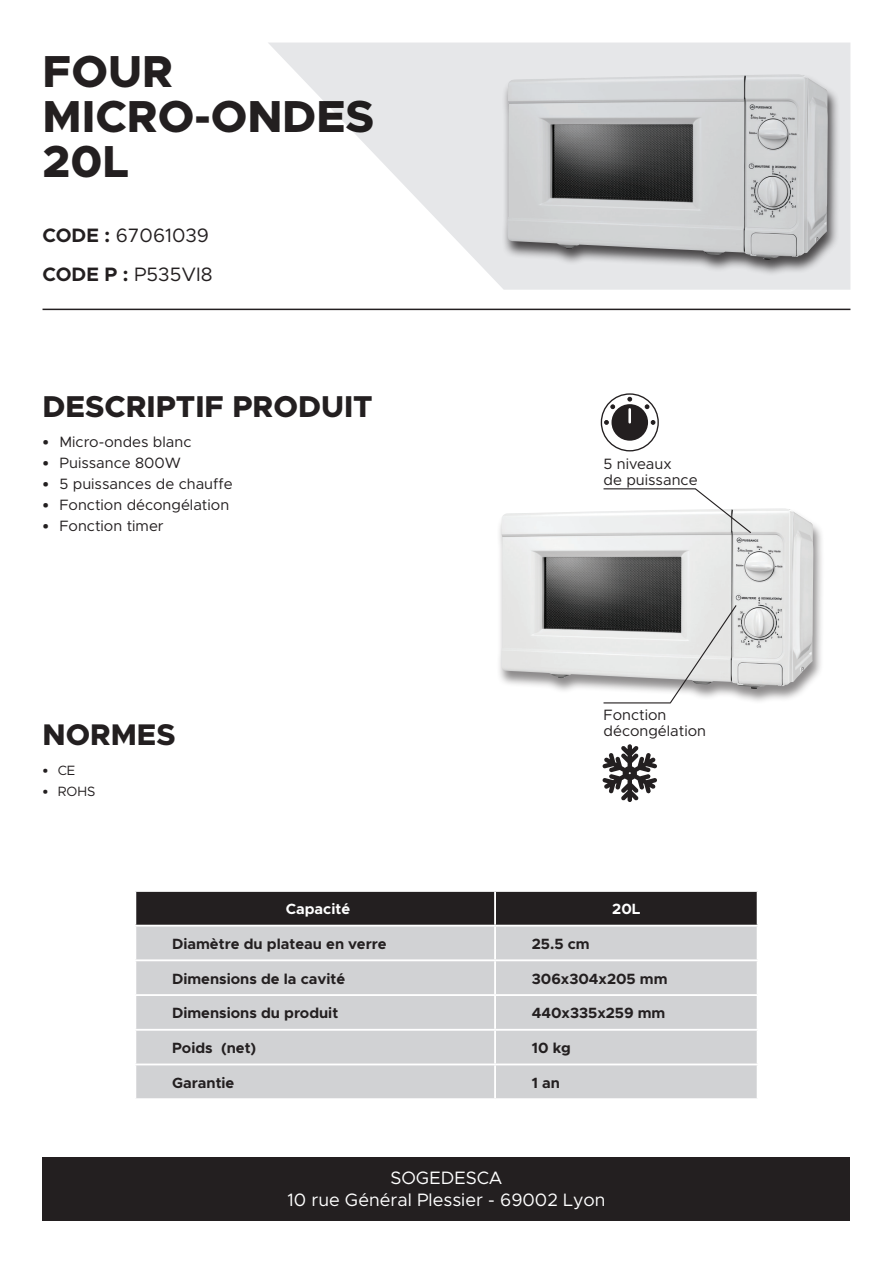
<style>
.page{position:relative;width:893px;height:1263px;background:#fff}
.page>*{position:absolute;margin:0;border:0;box-sizing:border-box;transform-origin:0 0}
.t1{font:800 45px/45px "Metropolis";color:#231f20}
.t2{font:800 30.3px "Metropolis";color:#231f20}
.t3{font:800 30px "Metropolis";color:#231f20}
.t4{font:19.5px/39.5px "Metropolis";color:#231f20}
.t5{font:18px/21.6px "Metropolis";color:#fff;text-align:center}
.t6{font:15px/16.5px "Metropolis";color:#231f20}
.t7{font:700 14.85px "Metropolis";color:#231f20}
.t8{font:700 14.85px "Metropolis";color:#fff}
.t9{font:13.5px "Metropolis";color:#231f20}
.s1{font-weight:700}
.s2{font-family:"Conduit ITC";font-weight:500}
</style>
<div class="page">
<div style="left:43px;top:1157px;width:807px;height:63px;background:#231f20"></div>
<div style="left:496px;top:508px;width:329px;height:196px;background:#231f20;opacity:.52"></div>
<img style="left:501px;top:508px;width:302px;height:181px">
<svg style="left:269px;top:43px;width:582px;height:247px"></svg>
<hr style="left:43px;top:309px;width:807px;height:1px;background:#231f20">
<div style="left:136px;top:892px;width:621px;height:33px;background:#231f20"></div>
<div style="left:136px;top:926px;width:621px;height:172px;background:#d1d2d4"></div>
<hr style="left:494px;top:926px;width:2px;height:33px;background:#fff">
<hr style="left:134px;top:959px;width:361px;height:2px;background:#fff">
<hr style="left:495px;top:959px;width:264px;height:2px;background:#fff">
<hr style="left:494px;top:961px;width:2px;height:33px;background:#fff">
<hr style="left:134px;top:994px;width:361px;height:2px;background:#fff">
<hr style="left:495px;top:994px;width:264px;height:2px;background:#fff">
<hr style="left:494px;top:996px;width:2px;height:33px;background:#fff">
<hr style="left:134px;top:1029px;width:361px;height:2px;background:#fff">
<hr style="left:495px;top:1029px;width:264px;height:2px;background:#fff">
<hr style="left:494px;top:1031px;width:2px;height:32px;background:#fff">
<hr style="left:134px;top:1063px;width:361px;height:2px;background:#fff">
<hr style="left:495px;top:1063px;width:264px;height:2px;background:#fff">
<hr style="left:494px;top:1065px;width:2px;height:33px;background:#fff">
<hr style="left:494px;top:892px;width:2px;height:33px;background:#fff">
<svg style="left:694px;top:488px;width:58px;height:46px"></svg>
<hr style="left:603px;top:488px;width:93px;height:1px;background:#231f20">
<svg style="left:669px;top:604px;width:69px;height:100px;background:#d2d2d1"></svg>
<hr style="left:603px;top:702px;width:68px;height:1px;background:#231f20">
<svg style="left:602px;top:744px;width:55px;height:58px"></svg>
<svg style="left:601px;top:394px;width:57px;height:57px"></svg>
<div style="left:601px;top:393px;width:58px;height:58px;border:1px solid #231f20;border-radius:50%"></div>
<div style="left:611px;top:404px;width:37px;height:37px;background:#231f20;border-radius:50%"></div>
<svg style="left:604px;top:420px;width:5px;height:5px"></svg>
<svg style="left:610px;top:404px;width:5px;height:5px"></svg>
<svg style="left:627px;top:397px;width:5px;height:4px"></svg>
<svg style="left:645px;top:404px;width:4px;height:5px"></svg>
<svg style="left:651px;top:420px;width:4px;height:5px"></svg>
<svg style="left:628px;top:409px;width:3px;height:13px"></svg>
<h1 class="t1" style="left:43px;top:49px;width:333px">FOUR<br>MICRO-ONDES<br>20L</h1>
<h3 class="t4" style="left:43px;top:215px;width:172px"><span class="s1">CODE :</span> 67061039<br><span class="s1">CODE P :</span> P535VI8</h3>
<h2 class="t2" style="left:43px;top:388px;width:332px">DESCRIPTIF PRODUIT</h2>
<p class="t6" style="left:43px;top:433px;width:151px"><span class="s2">•</span> Micro-ondes blanc</p>
<p class="t6" style="left:43px;top:454px;width:140px"><span class="s2">•</span> Puissance 800W</p>
<p class="t6" style="left:43px;top:475px;width:192px"><span class="s2">•</span> 5 puissances de chauffe</p>
<p class="t6" style="left:43px;top:496px;width:188px"><span class="s2">•</span> Fonction décongélation</p>
<p class="t6" style="left:43px;top:517px;width:123px"><span class="s2">•</span> Fonction timer</p>
<h3 class="t3" style="left:43px;top:716px;width:134px">NORMES</h3>
<p class="t9" style="left:43px;top:762px;width:34px"><span class="s2">•</span> CE</p>
<p class="t9" style="left:43px;top:783px;width:54px"><span class="s2">•</span> ROHS</p>
<p class="t6" style="left:603px;top:455px;width:96px">5 niveaux<br>de puissance</p>
<p class="t6" style="left:603px;top:706px;width:104px">Fonction décongélation</p>
<p class="t8" style="left:286px;top:900px;width:66px">Capacité</p>
<p class="t8" style="left:612px;top:900px;width:30px">20L</p>
<p class="t7" style="left:172px;top:934px;width:216px">Diamètre du plateau en verre</p>
<p class="t7" style="left:532px;top:934px;width:59px">25.5 cm</p>
<p class="t7" style="left:172px;top:969px;width:175px">Dimensions de la cavité</p>
<p class="t7" style="left:532px;top:969px;width:137px">306x304x205 mm</p>
<p class="t7" style="left:172px;top:1004px;width:168px">Dimensions du produit</p>
<p class="t7" style="left:532px;top:1004px;width:135px">440x335x259 mm</p>
<p class="t7" style="left:172px;top:1038px;width:86px">Poids (net)</p>
<p class="t7" style="left:532px;top:1038px;width:41px">10 kg</p>
<p class="t7" style="left:172px;top:1073px;width:64px">Garantie</p>
<p class="t7" style="left:532px;top:1073px;width:30px">1 an</p>
<p class="t5" style="left:287px;top:1167px;width:320px">SOGEDESCA<br>10 rue Général Plessier - 69002 Lyon</p>
</div>
